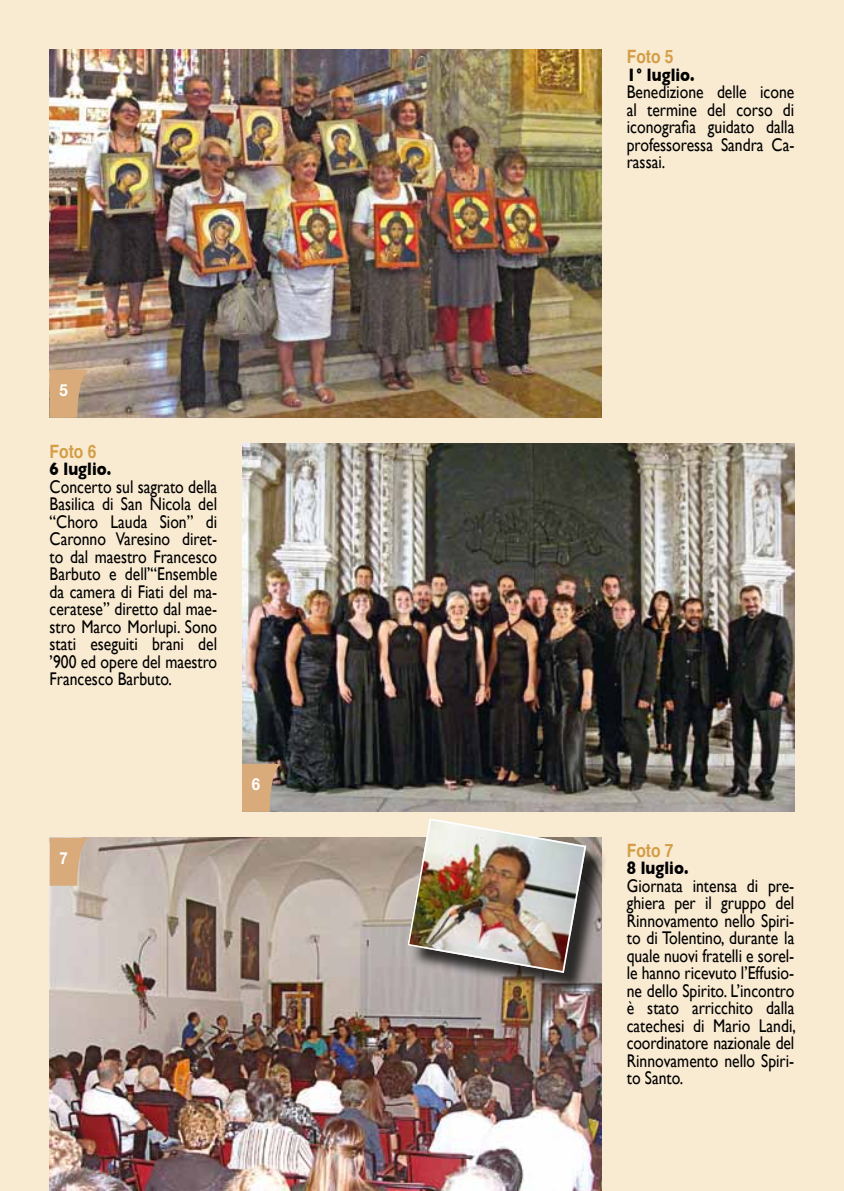
<style>
.page{position:relative;width:844px;height:1191px;background:#fff}
.page>*{position:absolute;margin:0;border:0;box-sizing:border-box;transform-origin:0 0}
.t1{font:18.38px/17.5px "Gill Sans";color:#000;text-align:justify;scale:.85 1}
.t2{font:700 18.38px "Gill Sans";color:#000;scale:.85 1}
.t3{font:700 18.38px "Helvetica";color:#d39e46;scale:.85 1}
.t4{font:700 16.62px "Helvetica Neue";color:#fff;scale:.9 1}
</style>
<div class="page">
<div style="left:0;top:0;width:843px;height:1191px;background:#f9ead2"></div>
<img style="left:50px;top:50px;width:551px;height:368px">
<img style="left:242px;top:444px;width:552px;height:367px">
<img style="left:50px;top:838px;width:551px;height:353px">
<svg style="left:50px;top:370px;width:39px;height:48px;background:#cba37a"></svg>
<svg style="left:242px;top:764px;width:39px;height:47px;background:#c8a27b"></svg>
<svg style="left:50px;top:838px;width:39px;height:47px;background:#d4ad85"></svg>
<div style="left:410px;top:821px;width:197px;height:173px;background:#000;opacity:.75"></div>
<img style="left:406px;top:818px;width:181px;height:156px">
<p class="t4" style="left:59px;top:380px;width:11px">5</p>
<p class="t3" style="left:50px;top:436px;width:57px">Foto 6</p>
<p class="t2" style="left:50px;top:458px;width:74px">6 luglio.</p>
<p class="t1" style="left:50px;top:477px;width:198px">Concerto sul sagrato della Basilica di San Nicola del “Choro Lauda Sion” di Caronno Varesino diret&shy;to dal maestro Francesco Barbuto e dell’“Ensemble da camera di Fiati del ma&shy;ceratese” diretto dal mae&shy;stro Marco Morlupi. Sono stati eseguiti brani del ’900 ed opere del maestro Francesco Barbuto.</p>
<p class="t4" style="left:59px;top:848px;width:11px">7</p>
<p class="t4" style="left:252px;top:774px;width:11px">6</p>
<p class="t3" style="left:626px;top:42px;width:57px">Foto 5</p>
<p class="t2" style="left:626px;top:64px;width:81px">1° luglio.</p>
<p class="t1" style="left:626px;top:83px;width:199px">Benedizione delle icone al termine del corso di iconografia guidato dalla professoressa Sandra Ca&shy;rassai.</p>
<p class="t3" style="left:626px;top:835px;width:57px">Foto 7</p>
<p class="t2" style="left:626px;top:857px;width:74px">8 luglio.</p>
<p class="t1" style="left:626px;top:876px;width:200px">Giornata intensa di pre&shy;ghiera per il gruppo del Rinnovamento nello Spiri&shy;to di Tolentino, durante la quale nuovi fratelli e sorel&shy;le hanno ricevuto l’Effusio&shy;ne dello Spirito. L’incontro è stato arricchito dalla catechesi di Mario Landi, coordinatore nazionale del Rinnovamento nello Spiri&shy;to Santo.</p>
</div>
